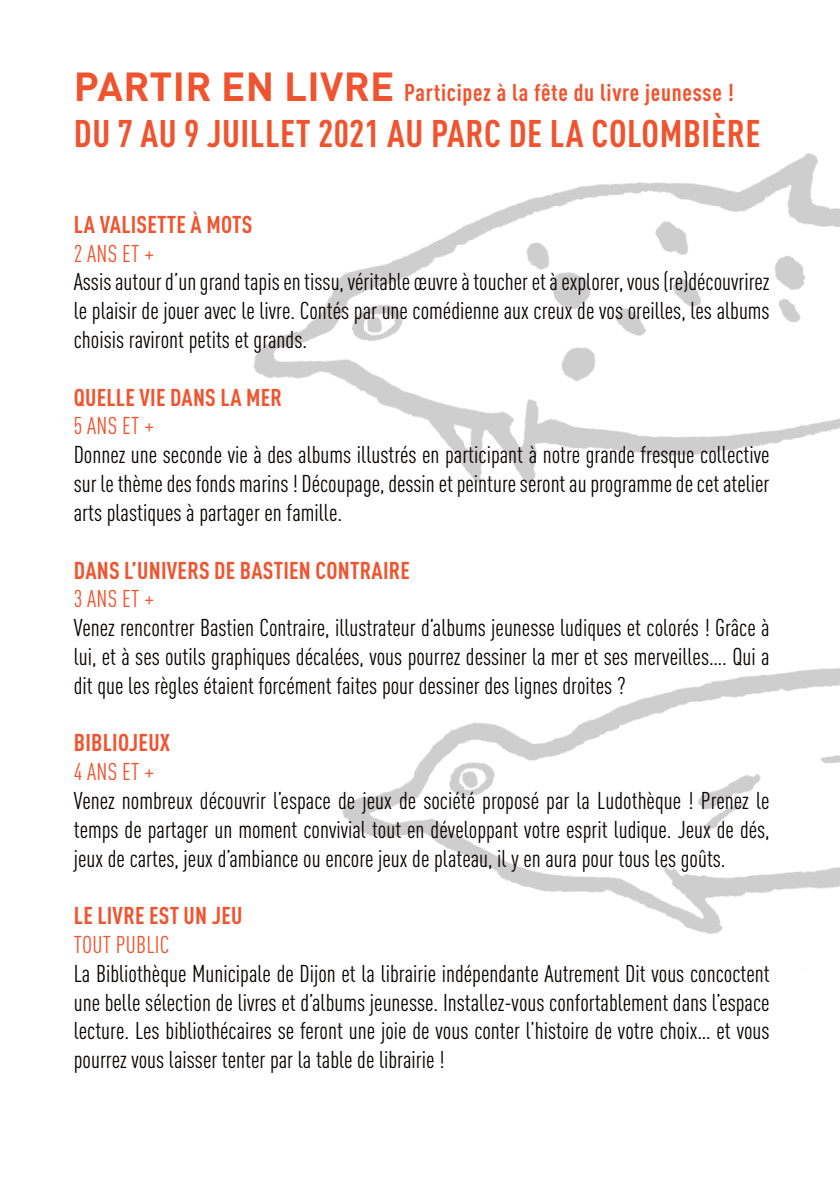
<style>
.page{position:relative;width:840px;height:1191px;background:#fff}
.page>*{position:absolute;margin:0;border:0;box-sizing:border-box;transform-origin:0 0}
.t1{font:700 condensed 38px "DIN Pro";letter-spacing:.015em;color:#f0542f}
.t2{font:condensed 24px/28.8px "DIN Pro";color:#080302;text-align:justify}
.t3{font:700 condensed 24px "DIN Pro";letter-spacing:.01em;color:#f0542f}
.t4{font:700 condensed 24px "DIN Pro";letter-spacing:.03em;color:#f0542f}
.t5{font:condensed 24px "DIN Pro";letter-spacing:.01em;color:#f0542f}
.s1{font-stretch:normal;font-size:40px}
</style>
<div class="page">
<img style="left:253px;top:153px;width:586px;height:818px">
<p class="t4" style="left:74px;top:74px;width:661px"><span class="s1">PARTIR EN LIVRE</span> Participez à la fête du livre jeunesse !</p>
<p class="t1" style="left:74px;top:104px;width:687px">DU 7 AU 9 JUILLET 2021 AU PARC DE LA COLOMBIÈRE</p>
<p class="t3" style="left:74px;top:206px;width:180px">LA VALISETTE À MOTS</p>
<p class="t5" style="left:74px;top:236px;width:82px">2 ANS ET +</p>
<p class="t2" style="left:74px;top:266px;width:697px">Assis autour d’un grand tapis en tissu, véritable œuvre à toucher et à explorer, vous (re)découvrirez le plaisir de jouer avec le livre. Contés par une comédienne aux creux de vos oreilles, les albums choisis raviront petits et grands.</p>
<p class="t3" style="left:74px;top:379px;width:209px">QUELLE VIE DANS LA MER</p>
<p class="t5" style="left:74px;top:409px;width:82px">5 ANS ET +</p>
<p class="t2" style="left:74px;top:438px;width:697px">Donnez une seconde vie à des albums illustrés en participant à notre grande fresque collective sur le thème des fonds marins ! Découpage, dessin et peinture seront au programme de cet atelier arts plastiques à partager en famille.</p>
<p class="t3" style="left:74px;top:552px;width:337px">DANS L’UNIVERS DE BASTIEN CONTRAIRE</p>
<p class="t5" style="left:74px;top:581px;width:82px">3 ANS ET +</p>
<p class="t2" style="left:74px;top:611px;width:697px">Venez rencontrer Bastien Contraire, illustrateur d’albums jeunesse ludiques et colorés ! Grâce à lui, et à ses outils graphiques décalées, vous pourrez dessiner la mer et ses merveilles…. Qui a dit que les règles étaient forcément faites pour dessiner des lignes droites ?</p>
<p class="t3" style="left:74px;top:724px;width:98px">BIBLIOJEUX</p>
<p class="t5" style="left:74px;top:754px;width:82px">4 ANS ET +</p>
<p class="t2" style="left:74px;top:784px;width:697px">Venez nombreux découvrir l’espace de jeux de société proposé par la Ludothèque ! Prenez le temps de partager un moment convivial tout en développant votre esprit ludique. Jeux de dés, jeux de cartes, jeux d’ambiance ou encore jeux de plateau, il y en aura pour tous les goûts.</p>
<p class="t3" style="left:74px;top:897px;width:170px">LE LIVRE EST UN JEU</p>
<p class="t5" style="left:74px;top:927px;width:97px">TOUT PUBLIC</p>
<p class="t2" style="left:74px;top:957px;width:697px">La Bibliothèque Municipale de Dijon et la librairie indépendante Autrement Dit vous concoctent une belle sélection de livres et d’albums jeunesse. Installez-vous confortablement dans l’espace lecture. Les bibliothécaires se feront une joie de vous conter l’histoire de votre choix… et vous pourrez vous laisser tenter par la table de librairie !</p>
</div>
